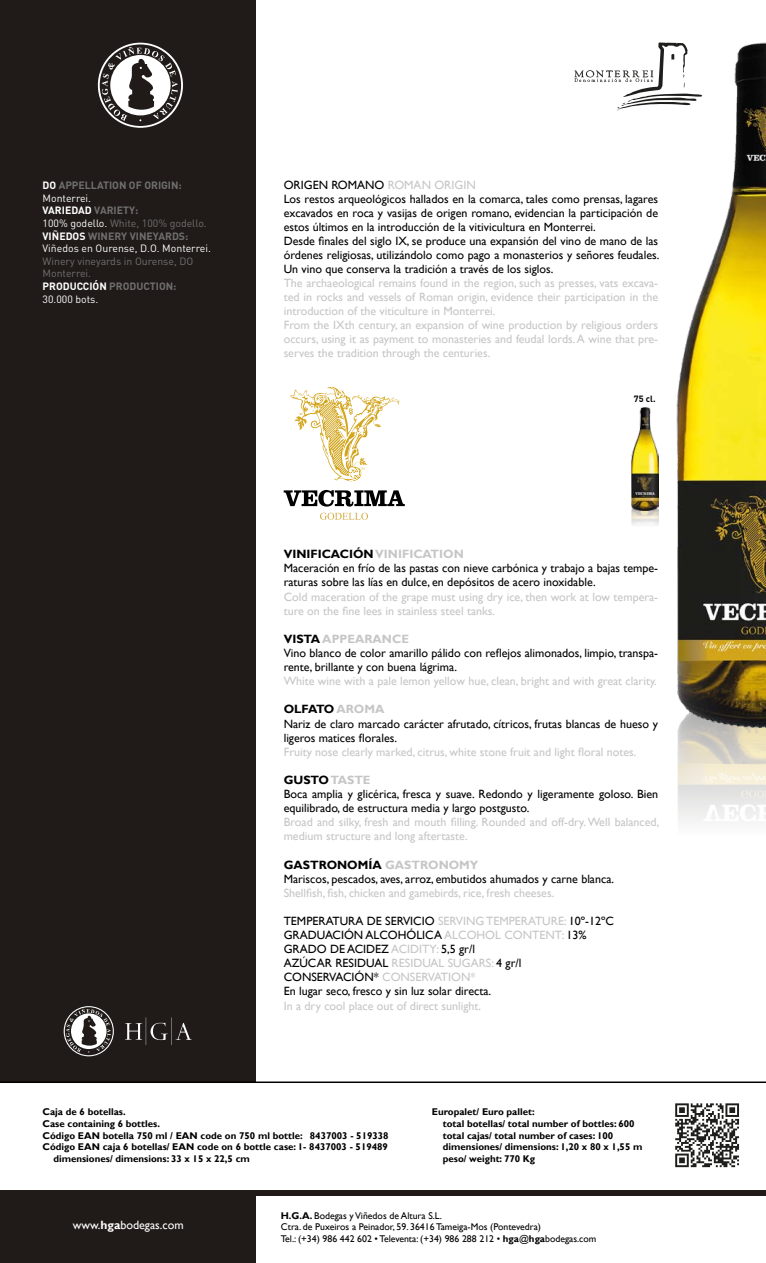
<style>
.page{position:relative;width:766px;height:1263px;background:#fff}
.page>*{position:absolute;margin:0;border:0;box-sizing:border-box;transform-origin:0 0}
.t1{font:12px/14.1px "Gill Sans";color:#000}
.t2{font:12px/14px "Gill Sans";color:#c6c6c6}
.t3{font:12px "Gill Sans";color:#fff}
.t4{font:10.5px/12.6px "DIN Pro";color:#fff}
.t5{font:10.5px/12.6px "DIN Pro";color:#706f6f}
.t6{font:700 9.75px/11.7px "Gill Sans";color:#000}
.t7{font:9.75px/11.7px "Gill Sans";color:#000}
.t8{font:700 9px "DIN";color:#000}
.s1{font-weight:700}
.s2{font-weight:700;color:#706f6f}
.s3{color:#706f6f}
.s4{font-weight:700;color:#fff}
.s5{color:#fff}
.s6{color:#c6c6c6}
.s7{font-weight:700;color:#c6c6c6}
</style>
<div class="page">
<div style="left:0;top:0;width:256px;height:1263px;background:#201b18"></div>
<div style="left:0;top:1082px;width:765px;height:108px;background:#fff"></div>
<div style="left:0;top:1190px;width:765px;height:6px;background:#201b18"></div>
<hr style="left:0;top:1081px;width:765px;height:2px;background:#000">
<svg style="left:64px;top:1006px;width:50px;height:50px"></svg>
<svg style="left:125px;top:1017px;width:67px;height:28px"></svg>
<svg style="left:98px;top:43px;width:85px;height:85px"></svg>
<img style="left:677px;top:727px;width:88px;height:96px">
<img style="left:676px;top:43px;width:89px;height:684px">
<img style="left:631px;top:510px;width:27px;height:15px">
<img style="left:631px;top:408px;width:27px;height:102px">
<svg style="left:290px;top:387px;width:109px;height:95px"></svg>
<svg style="left:283px;top:490px;width:121px;height:17px"></svg>
<svg style="left:320px;top:513px;width:48px;height:7px"></svg>
<svg style="left:574px;top:43px;width:128px;height:68px"></svg>
<svg style="left:675px;top:1103px;width:63px;height:64px"></svg>
<p class="t4" style="left:43px;top:179px;width:170px"><span class="s1">DO</span> <span class="s2">APPELLATION OF ORIGIN:<br></span>Monterrei.<br><span class="s1">VARIEDAD</span> <span class="s2">VARIETY:<br></span>100% godello. <span class="s3">White, 100% godello.<br></span><span class="s1">VIÑEDOS</span> <span class="s2">WINERY VINEYARDS:<br></span>Viñedos en Ourense, D.O. Monterrei.</p>
<p class="t5" style="left:43px;top:254px;width:152px">Winery vineyards in Ourense, DO<br>Monterrei.<br><span class="s4">PRODUCCIÓN</span> <span class="s1">PRODUCTION:<br></span><span class="s5">30.000 bots.</span></p>
<p class="t1" style="left:283px;top:179px;width:377px">ORIGEN ROMANO <span class="s6">ROMAN ORIGIN<br></span>Los restos arqueológicos hallados en la comarca, tales como prensas, lagares excavados en roca y vasijas de origen romano, evidencian la participación de estos últimos en la introducción de la vitivicultura en Monterrei.<br>Desde finales del siglo IX, se produce una expansión del vino de mano de las órdenes religiosas, utilizándolo como pago a monasterios y señores feudales.<br>Un vino que conserva la tradición a través de los siglos.</p>
<p class="t2" style="left:283px;top:276px;width:376px">The archaeological remains found in the region, such as presses, vats excava&shy;ted in rocks and vessels of Roman origin, evidence their participation in the introduction of the viticulture in Monterrei.<br>From the IXth century, an expansion of wine production by religious orders occurs, using it as payment to monasteries and feudal lords. A wine that pre&shy;serves the tradition through the centuries.</p>
<p class="t8" style="left:633px;top:393px;width:23px">75 cl.</p>
<p class="t1" style="left:283px;top:547px;width:376px"><span class="s1">VINIFICACIÓN</span> <span class="s7">VINIFICATION<br></span>Maceración en frío de las pastas con nieve carbónica y trabajo a bajas tempe&shy;raturas sobre las lías en dulce, en depósitos de acero inoxidable.</p>
<p class="t2" style="left:283px;top:590px;width:376px">Cold maceration of the grape must using dry ice, then work at low tempera&shy;ture on the fine lees in stainless steel tanks.</p>
<p class="t1" style="left:283px;top:632px;width:376px"><span class="s1">VISTA</span> <span class="s7">APPEARANCE<br></span>Vino blanco de color amarillo pálido con reflejos alimonados, limpio, transpa&shy;rente, brillante y con buena lágrima.</p>
<p class="t2" style="left:283px;top:674px;width:374px">White wine with a pale lemon yellow hue, clean, bright and with great clarity.</p>
<p class="t1" style="left:283px;top:702px;width:376px"><span class="s1">OLFATO</span> <span class="s7">AROMA<br></span>Nariz de claro marcado carácter afrutado, cítricos, frutas blancas de hueso y ligeros matices florales.</p>
<p class="t2" style="left:283px;top:745px;width:354px">Fruity nose clearly marked, citrus, white stone fruit and light floral notes.</p>
<p class="t1" style="left:283px;top:773px;width:376px"><span class="s1">GUSTO</span> <span class="s7">TASTE<br></span>Boca amplia y glicérica, fresca y suave. Redondo y ligeramente goloso. Bien equilibrado, de estructura media y largo postgusto.</p>
<p class="t2" style="left:283px;top:815px;width:377px">Broad and silky, fresh and mouth filling. Rounded and off-dry. Well balanced, medium structure and long aftertaste.</p>
<p class="t1" style="left:283px;top:858px;width:332px"><span class="s1">GASTRONOMÍA</span> <span class="s7">GASTRONOMY<br></span>Mariscos, pescados, aves, arroz, embutidos ahumados y carne blanca.</p>
<p class="t2" style="left:283px;top:886px;width:272px">Shellfish, fish, chicken and gamebirds, rice, fresh cheeses.</p>
<p class="t1" style="left:283px;top:914px;width:331px">TEMPERATURA DE SERVICIO <span class="s6">SERVING TEMPERATURE:</span> 10º-12ºC GRADUACIÓN ALCOHÓLICA <span class="s6">ALCOHOL CONTENT:</span> 13% GRADO DE ACIDEZ <span class="s6">ACIDITY:</span> 5,5 gr/l<br>AZÚCAR RESIDUAL <span class="s6">RESIDUAL SUGARS:</span> 4 gr/l CONSERVACIÓN* <span class="s6">CONSERVATION*<br></span>En lugar seco, fresco y sin luz solar directa.</p>
<p class="t2" style="left:283px;top:999px;width:199px">In a dry cool place out of direct sunlight.</p>
<p class="t6" style="left:43px;top:1106px;width:85px">Caja de 6 botellas.</p>
<p class="t6" style="left:43px;top:1118px;width:119px">Case containing 6 bottles.</p>
<p class="t6" style="left:43px;top:1130px;width:347px">Código EAN botella 750 ml / EAN code on 750 ml bottle: 8437003 - 519338</p>
<p class="t6" style="left:43px;top:1141px;width:347px">Código EAN caja 6 botellas/ EAN code on 6 bottle case: 1- 8437003 - 519489</p>
<p class="t6" style="left:53px;top:1153px;width:198px">dimensiones/ dimensions: 33 x 15 x 22,5 cm</p>
<p class="t6" style="left:442px;top:1106px;width:201px;text-indent:-11px">Europalet/ Euro pallet:<br>total botellas/ total number of bottles: 600 total cajas/ total number of cases: 100 dimensiones/ dimensions: 1,20 x 80 x 1,55 m peso/ weight: 770 Kg</p>
<p class="t3" style="left:73px;top:1218px;width:112px">www.<span class="s1">hga</span>bodegas.com</p>
<p class="t7" style="left:281px;top:1210px;width:317px"><span class="s1">H.G.A.</span> Bodegas y Viñedos de Altura S.L.<br>Ctra. de Puxeiros a Peinador, 59. 36416 Tameiga-Mos (Pontevedra)<br>Tel.: (+34) 986 442 602 • Televenta: (+34) 986 288 212 • <span class="s1">hga</span>@<span class="s1">hga</span>bodegas.com</p>
</div>
